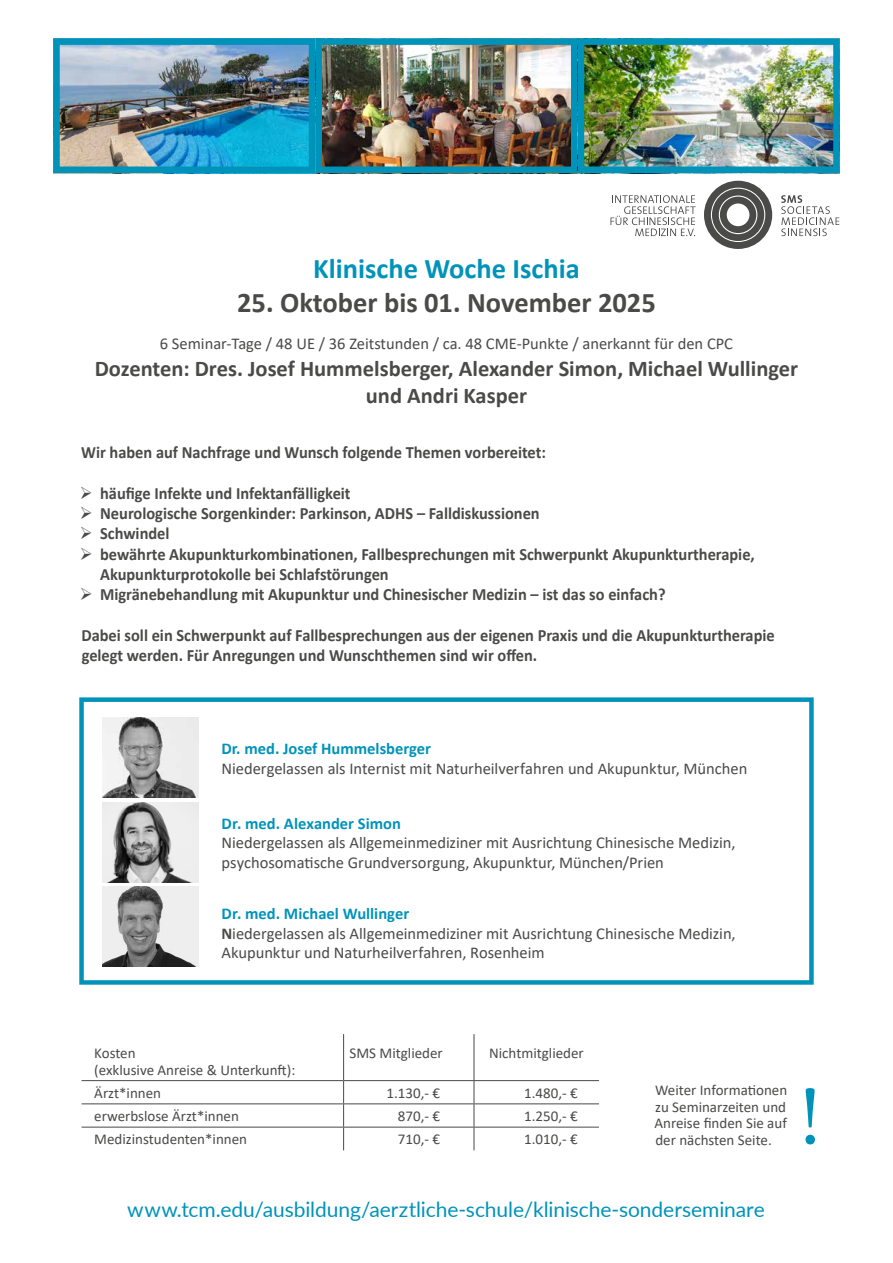
<style>
.page{position:relative;width:893px;height:1263px;background:#fff}
.page>*{position:absolute;margin:0;border:0;box-sizing:border-box;transform-origin:0 0}
.t1{font:83.25px "Minion Pro";color:#0093ba}
.t2{font:700 28.5px "Calibri";color:#4a4a49}
.t3{font:700 28.5px "Calibri";color:#0093ba}
.t4{font:700 22.5px/27px "Calibri";color:#4a4a49;text-align:center}
.t5{font:21px "Lato";letter-spacing:-.005em;color:#0093ba}
.t6{font:700 17.25px/20.2px "Calibri";color:#4a4a49;scale:.95 1}
.t7{font:16.5px/19.5px "Calibri";color:#4a4a49}
.t8{font:700 16.5px "Calibri";color:#0093ba}
.t9{font:15px/16.5px "Calibri";color:#4a4a49;text-align:justify}
.s1{font-weight:700;color:#0093ba}
.s2{font-weight:700}
</style>
<div class="page">
<div style="left:704px;top:181px;width:68px;height:68px;border:7px solid #4a4a49;border-radius:50%"></div>
<div style="left:712px;top:189px;width:52px;height:52px;border:7px solid #4a4a49;border-radius:50%"></div>
<div style="left:720px;top:197px;width:36px;height:36px;border:7px solid #4a4a49;border-radius:50%"></div>
<svg style="left:781px;top:195px;width:58px;height:41px"></svg>
<svg style="left:610px;top:195px;width:86px;height:41px"></svg>
<img style="left:61px;top:46px;width:771px;height:119px">
<div style="left:315px;top:38px;width:263px;height:135px;border:7px solid #0093ba"></div>
<div style="left:578px;top:38px;width:262px;height:135px;border:7px solid #0093ba"></div>
<div style="left:53px;top:38px;width:262px;height:135px;border:7px solid #0093ba"></div>
<div style="left:79px;top:697px;width:735px;height:288px;border:4px solid #0093ba"></div>
<img style="left:102px;top:718px;width:97px;height:80px">
<img style="left:102px;top:802px;width:97px;height:80px">
<img style="left:102px;top:886px;width:97px;height:81px">
<hr style="left:343px;top:1034px;width:1px;height:46px;background:#4a4a49">
<hr style="left:474px;top:1034px;width:1px;height:46px;background:#4a4a49">
<hr style="left:82px;top:1080px;width:262px;height:1px;background:#4a4a49">
<hr style="left:344px;top:1080px;width:130px;height:1px;background:#4a4a49">
<hr style="left:474px;top:1080px;width:125px;height:1px;background:#4a4a49">
<hr style="left:82px;top:1103px;width:262px;height:1px;background:#4a4a49">
<hr style="left:344px;top:1103px;width:130px;height:1px;background:#4a4a49">
<hr style="left:474px;top:1103px;width:125px;height:1px;background:#4a4a49">
<hr style="left:82px;top:1127px;width:262px;height:1px;background:#4a4a49">
<hr style="left:344px;top:1127px;width:130px;height:1px;background:#4a4a49">
<svg style="left:343px;top:1081px;width:1px;height:69px"></svg>
<hr style="left:474px;top:1127px;width:125px;height:1px;background:#4a4a49">
<svg style="left:474px;top:1081px;width:1px;height:69px"></svg>
<h2 class="t3" style="left:313px;top:248px;width:268px">Klinische Woche Ischia</h2>
<h2 class="t2" style="left:237px;top:282px;width:420px">25. Oktober bis 01. November 2025</h2>
<p class="t7" style="left:160px;top:333px;width:575px">6 Seminar-Tage / 48 UE / 36 Zeitstunden / ca. 48 CME-Punkte / anerkannt für den CPC</p>
<h3 class="t4" style="left:95px;top:355px;width:705px">Dozenten: Dres. Josef Hummelsberger, Alexander Simon, Michael Wullinger und Andri Kasper</h3>
<p class="t6" style="left:81px;top:442px;width:491px">Wir haben auf Nachfrage und Wunsch folgende Themen vorbereitet:</p>
<p class="t6" style="left:80px;top:483px;width:287px">➢ häufige Infekte und Infektanfälligkeit</p>
<p class="t6" style="left:80px;top:503px;width:486px">➢ Neurologische Sorgenkinder: Parkinson, ADHS – Falldiskussionen</p>
<p class="t6" style="left:80px;top:523px;width:96px">➢ Schwindel</p>
<p class="t6" style="left:100px;top:543px;width:691px;text-indent:-20px">➢ bewährte Akupunkturkombinationen, Fallbesprechungen mit Schwerpunkt Akupunkturtherapie,<br>Akupunkturprotokolle bei Schlafstörungen</p>
<p class="t6" style="left:80px;top:584px;width:618px">➢ Migränebehandlung mit Akupunktur und Chinesischer Medizin – ist das so einfach?</p>
<p class="t6" style="left:81px;top:624px;width:731px">Dabei soll ein Schwerpunkt auf Fallbesprechungen aus der eigenen Praxis und die Akupunkturtherapie gelegt werden. Für Anregungen und Wunschthemen sind wir offen.</p>
<p class="t8" style="left:221px;top:737px;width:211px">Dr. med. Josef Hummelsberger</p>
<p class="t7" style="left:221px;top:758px;width:527px">Niedergelassen als Internist mit Naturheilverfahren und Akupunktur, München</p>
<p class="t8" style="left:221px;top:812px;width:181px">Dr. med. Alexander Simon</p>
<p class="t7" style="left:221px;top:833px;width:515px">Niedergelassen als Allgemeinmediziner mit Ausrichtung Chinesische Medizin, psychosomatische Grundversorgung, Akupunktur, München/Prien</p>
<p class="t7" style="left:221px;top:904px;width:516px"><span class="s1">Dr. med. Michael Wullinger<br></span><span class="s2">N</span>iedergelassen als Allgemeinmediziner mit Ausrichtung Chinesische Medizin,<br>Akupunktur und Naturheilverfahren, Rosenheim</p>
<p class="t9" style="left:94px;top:1044px;width:203px">Kosten<br>(exklusive Anreise &amp; Unterkunft):</p>
<p class="t9" style="left:350px;top:1044px;width:95px">SMS Mitglieder</p>
<p class="t9" style="left:489px;top:1044px;width:96px">Nichtmitglieder</p>
<p class="t9" style="left:94px;top:1084px;width:68px">Ärzt*innen</p>
<p class="t9" style="left:386px;top:1084px;width:55px">1.130,- €</p>
<p class="t9" style="left:524px;top:1084px;width:55px">1.480,- €</p>
<p class="t9" style="left:94px;top:1107px;width:146px">erwerbslose Ärzt*innen</p>
<p class="t9" style="left:398px;top:1107px;width:44px">870,- €</p>
<p class="t9" style="left:524px;top:1107px;width:55px">1.250,- €</p>
<p class="t9" style="left:94px;top:1131px;width:154px">Medizinstudenten*innen</p>
<p class="t9" style="left:398px;top:1131px;width:44px">710,- €</p>
<p class="t9" style="left:524px;top:1131px;width:55px">1.010,- €</p>
<p class="t9" style="left:654px;top:1082px;width:134px">Weiter Informationen zu Seminarzeiten und Anreise finden Sie auf der nächsten Seite.</p>
<h1 class="t1" style="left:799px;top:1061px;width:24px">!</h1>
<p class="t5" style="left:127px;top:1195px;width:639px">www.tcm.edu/ausbildung/aerztliche-schule/klinische-sonderseminare</p>
</div>
